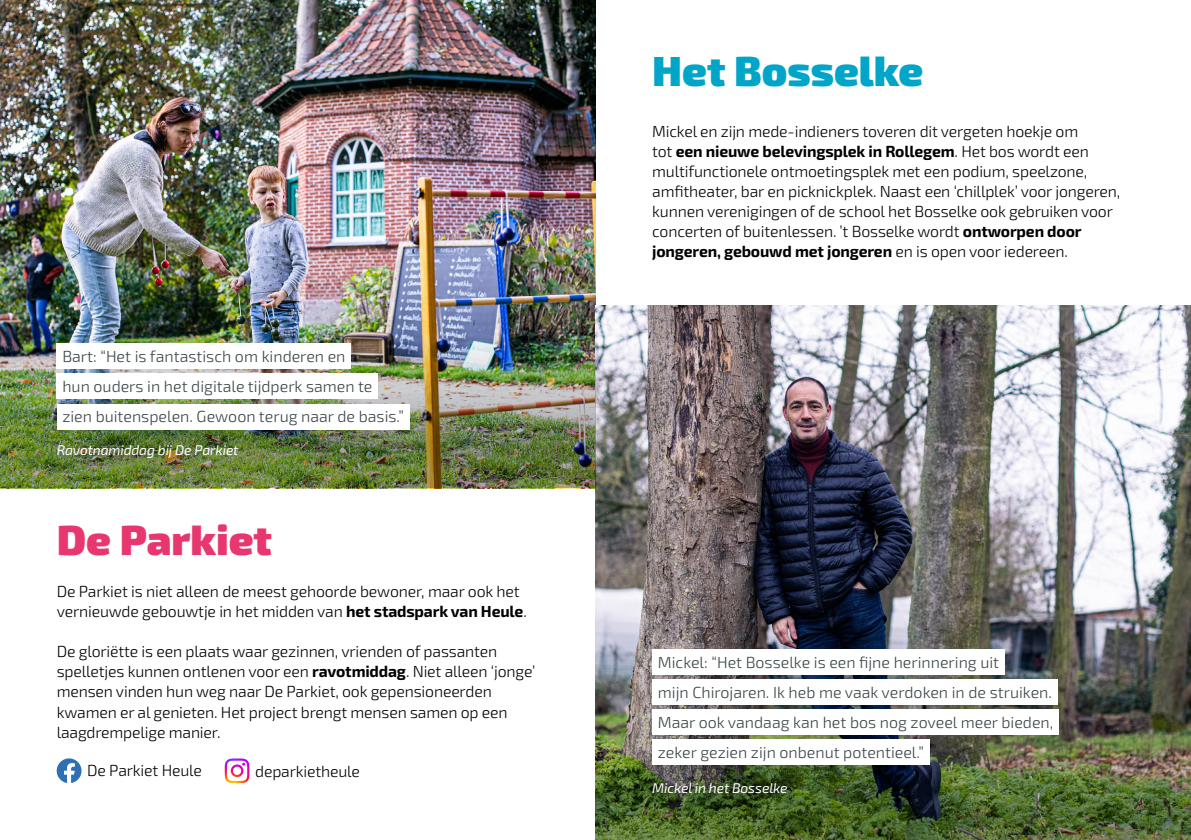
<style>
.page{position:relative;width:1191px;height:840px;background:#fff}
.page>*{position:absolute;margin:0;border:0;box-sizing:border-box;transform-origin:0 0}
.Projecttitel{font:900 42px "Exo 2";color:#00a5c8}
.Projecttitel-2{font:900 42px "Exo 2";color:#e8366f}
.Tekst{font:300 16px/20px "Exo 2";letter-spacing:-.01em;color:#000}
.t1{font:300 16px/30px "Exo 2";color:#394346}
.Foto_info{font:italic 14px "Exo 2";letter-spacing:-.01em;color:#fff}
.s1{font-weight:700}
</style>
<div class="page">
<img style="left:0;top:0;width:595px;height:286px">
<img style="left:595px;top:305px;width:596px;height:370px">
<img style="left:0;top:286px;width:595px;height:202px">
<img style="left:595px;top:675px;width:596px;height:164px">
<div style="left:57px;top:343px;width:294px;height:26px;background:#fff"></div>
<div style="left:57px;top:373px;width:321px;height:26px;background:#fff"></div>
<div style="left:57px;top:403px;width:352px;height:26px;background:#fff"></div>
<div style="left:652px;top:648px;width:352px;height:26px;background:#fff"></div>
<div style="left:652px;top:678px;width:405px;height:26px;background:#fff"></div>
<div style="left:652px;top:708px;width:407px;height:26px;background:#fff"></div>
<div style="left:652px;top:738px;width:277px;height:26px;background:#fff"></div>
<svg style="left:57px;top:758px;width:24px;height:24px"></svg>
<svg style="left:225px;top:758px;width:24px;height:24px"></svg>
<p class="t1" style="left:62px;top:341px;width:343px">Bart: “Het is fantastisch om kinderen en<br>hun ouders in het digitale tijdperk samen te zien buitenspelen. Gewoon terug naar de basis.”</p>
<p class="Foto_info" style="left:57px;top:440px;width:183px">Ravotnamiddag bij De Parkiet</p>
<p class="Projecttitel-2" style="left:57px;top:505px;width:217px">De Parkiet</p>
<p class="Tekst" style="left:57px;top:581px;width:471px">De Parkiet is niet alleen de meest gehoorde bewoner, maar ook het vernieuwde gebouwtje in het midden van <span class="s1">het stadspark van Heule</span>.</p>
<p class="Tekst" style="left:57px;top:641px;width:480px">De gloriëtte is een plaats waar gezinnen, vrienden of passanten spelletjes kunnen ontlenen voor een <span class="s1">ravotmiddag</span>. Niet alleen ‘jonge’ mensen vinden hun weg naar De Parkiet, ook gepensioneerden kwamen er al genieten. Het project brengt mensen samen op een laagdrempelige manier.</p>
<p class="Tekst" style="left:87px;top:759px;width:116px">De Parkiet Heule</p>
<p class="Tekst" style="left:255px;top:760px;width:106px">deparkietheule</p>
<p class="Projecttitel" style="left:652px;top:37px;width:273px">Het Bosselke</p>
<p class="Tekst" style="left:652px;top:121px;width:469px">Mickel en zijn mede-indieners toveren dit vergeten hoekje om<br>tot <span class="s1">een nieuwe belevingsplek in Rollegem</span>. Het bos wordt een multifunctionele ontmoetingsplek met een podium, speelzone, amfitheater, bar en picknickplek. Naast een ‘chillplek’ voor jongeren, kunnen verenigingen of de school het Bosselke ook gebruiken voor concerten of buitenlessen. ’t Bosselke wordt <span class="s1">ontworpen door jongeren, gebouwd met jongeren</span> en is open voor iedereen.</p>
<p class="t1" style="left:658px;top:646px;width:397px">Mickel: “Het Bosselke is een fijne herinnering uit<br>mijn Chirojaren. Ik heb me vaak verdoken in de struiken.<br>Maar ook vandaag kan het bos nog zoveel meer bieden, zeker gezien zijn onbenut potentieel.”</p>
<p class="Foto_info" style="left:652px;top:777px;width:137px">Mickel in het Bosselke</p>
</div>
